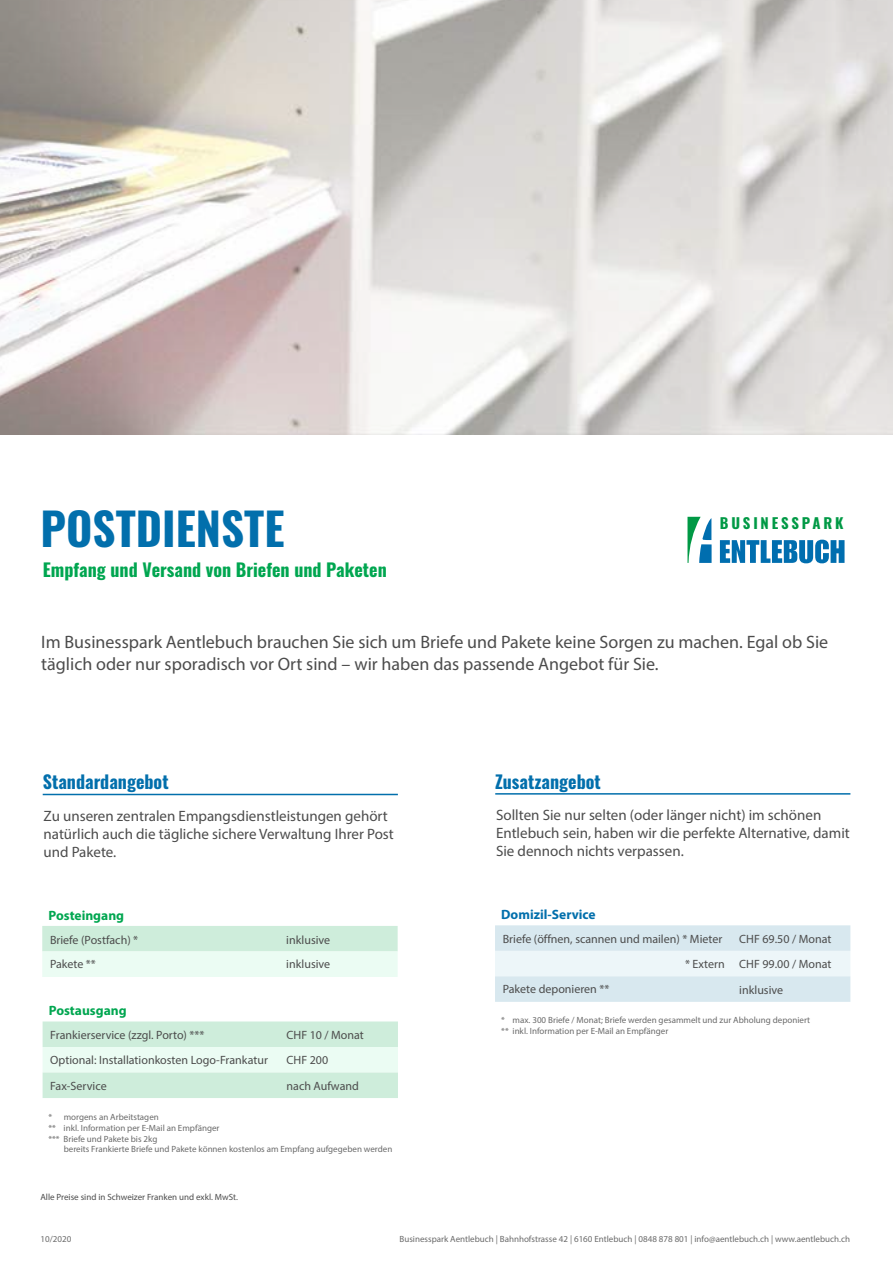
<style>
.page{position:relative;width:893px;height:1263px;background:#fff}
.page>*{position:absolute;margin:0;border:0;box-sizing:border-box;transform-origin:0 0}
.t1{font:700 45px "Oswald";color:#026fac}
.t2{font:18px/21.6px "Myriad Pro";color:#4c4c4c}
.t3{font:700 18px "Oswald";color:#00a650}
.t4{font:700 18px "Oswald";color:#026fac}
.t5{font:15px/18px "Myriad Pro";color:#4c4c4c}
.t6{font:700 14.55px "Oswald";letter-spacing:.19em;color:#009945}
.t7{font:700 13.5px "Myriad Pro";color:#00a650}
.t8{font:700 13.5px "Myriad Pro";color:#026fac}
.t9{font:12px/24.8px "Myriad Pro";color:#4c4c4c}
.t10{font:9px/10.8px "Myriad Pro";color:#6a6a6a}
.t11{font:9px "Myriad Pro";color:#4c4c4c}
</style>
<div class="page">
<img style="left:0;top:0;width:893px;height:435px">
<hr style="left:43px;top:794px;width:355px;height:1px;background:#026fac">
<svg style="left:42px;top:926px;width:356px;height:51px;background:#dcf4e7"></svg>
<svg style="left:687px;top:517px;width:25px;height:46px"></svg>
<svg style="left:720px;top:540px;width:124px;height:23px"></svg>
<hr style="left:495px;top:793px;width:355px;height:2px;background:#026fac">
<svg style="left:43px;top:1021px;width:355px;height:77px;background:#d7f2e3"></svg>
<svg style="left:495px;top:925px;width:355px;height:77px;background:#dfecf2"></svg>
<h1 class="t1" style="left:40px;top:505px;width:245px">POSTDIENSTE</h1>
<h2 class="t3" style="left:43px;top:560px;width:346px">Empfang und Versand von Briefen und Paketen</h2>
<h3 class="t6" style="left:720px;top:515px;width:125px">BUSINESSPARK</h3>
<h2 class="t2" style="left:41px;top:631px;width:789px">Im Businesspark Aentlebuch brauchen Sie sich um Briefe und Pakete keine Sorgen zu machen. Egal ob Sie täglich oder nur sporadisch vor Ort sind – wir haben das passende Angebot für Sie.</h2>
<h2 class="t4" style="left:43px;top:772px;width:127px">Standardangebot</h2>
<h2 class="t4" style="left:495px;top:772px;width:107px">Zusatzangebot</h2>
<h3 class="t5" style="left:44px;top:806px;width:352px">Zu unseren zentralen Empangsdienstleistungen gehört natürlich auch die tägliche sichere Verwaltung Ihrer Post und Pakete.</h3>
<h3 class="t5" style="left:496px;top:806px;width:355px">Sollten Sie nur selten (oder länger nicht) im schönen<br>Entlebuch sein, haben wir die perfekte Alternative, damit<br>Sie dennoch nichts verpassen.</h3>
<h3 class="t7" style="left:49px;top:906px;width:77px">Posteingang</h3>
<h3 class="t9" style="left:50px;top:927px;width:90px">Briefe (Postfach) *<br>Pakete **</h3>
<h3 class="t7" style="left:49px;top:1002px;width:79px">Postausgang</h3>
<h3 class="t9" style="left:50px;top:1022px;width:219px">Frankierservice (zzgl. Porto) ***<br>Optional: Installationkosten Logo-Frankatur</h3>
<h3 class="t9" style="left:286px;top:927px;width:45px">inklusive</h3>
<h3 class="t9" style="left:286px;top:952px;width:45px">inklusive</h3>
<h3 class="t9" style="left:287px;top:1022px;width:79px">CHF 10 / Monat</h3>
<h3 class="t9" style="left:287px;top:1047px;width:43px">CHF 200</h3>
<h3 class="t9" style="left:50px;top:1073px;width:58px">Fax-Service</h3>
<h3 class="t9" style="left:287px;top:1073px;width:74px">nach Aufwand</h3>
<p class="t10" style="left:49px;top:1111px;width:172px">* morgens an Arbeitstagen<br>** inkl. Information per E-Mail an Empfänger *** Briefe und Pakete bis 2kg</p>
<p class="t10" style="left:64px;top:1144px;width:330px">bereits Frankierte Briefe und Pakete können kostenlos am Empfang aufgegeben werden</p>
<p class="t11" style="left:40px;top:1191px;width:199px">Alle Preise sind in Schweizer Franken und exkl. MwSt.</p>
<h3 class="t8" style="left:501px;top:906px;width:96px">Domizil-Service</h3>
<h3 class="t9" style="left:685px;top:926px;width:148px;line-height:25.3px;text-indent:-182px">Briefe (öffnen, scannen und mailen) * Mieter<br>* Extern CHF 99.00 / Monat</h3>
<h3 class="t9" style="left:739px;top:926px;width:94px">CHF 69.50 / Monat</h3>
<h3 class="t9" style="left:503px;top:976px;width:108px">Pakete deponieren **</h3>
<h3 class="t9" style="left:739px;top:977px;width:45px">inklusive</h3>
<p class="t10" style="left:501px;top:1014px;width:310px">* max. 300 Briefe / Monat; Briefe werden gesammelt und zur Abholung deponiert ** inkl. Information per E-Mail an Empfänger</p>
<p class="t10" style="left:40px;top:1233px;width:32px">10/2020</p>
<p class="t10" style="left:400px;top:1233px;width:452px">Businesspark Aentlebuch | Bahnhofstrasse 42 | 6160 Entlebuch | 0848 878 801 | info@aentlebuch.ch | www.aentlebuch.ch</p>
</div>
